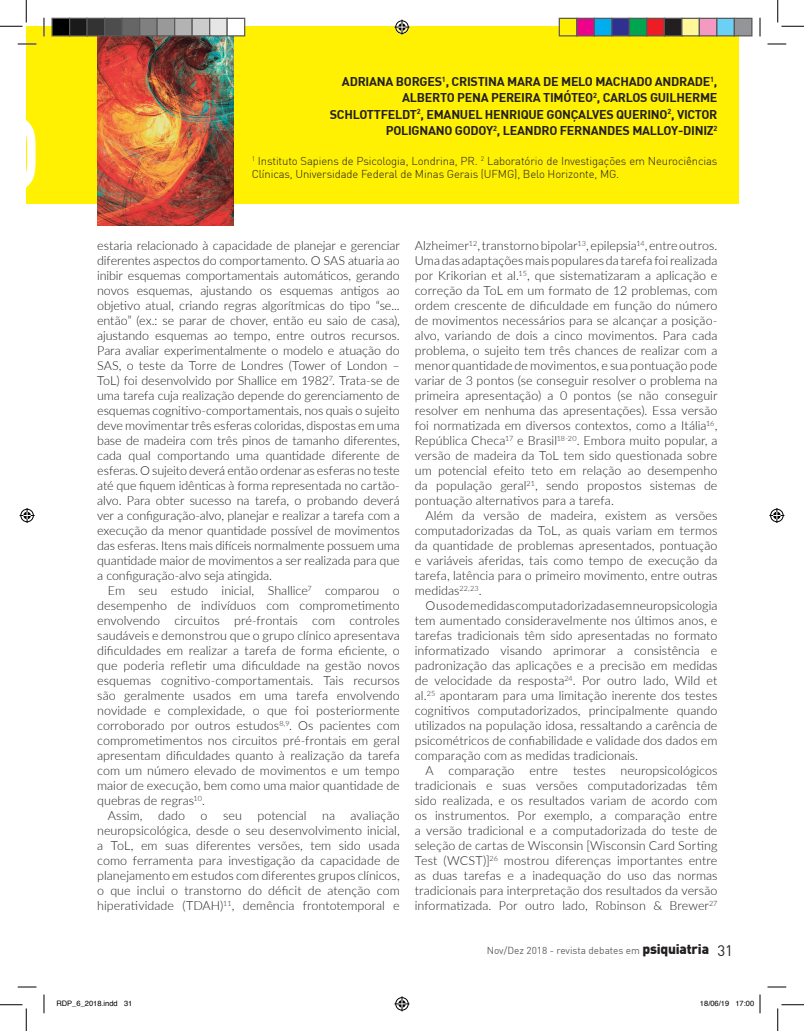
<style>
.page{position:relative;width:804px;height:1031px;background:#fff}
.page>*{position:absolute;margin:0;border:0;box-sizing:border-box;transform-origin:0 0}
.t1{font:110px "DIN";color:#fff}
.t2{font:300 12.5px/15px "Lato";color:#231f20;text-align:justify}
.t3{font:700 12.5px/16.2px "DIN";letter-spacing:-.02em;color:#231f20;text-align:right}
.t4{font:300 11.25px "DIN";letter-spacing:-.01em;color:#231f20}
.t5{font:10px "DIN";color:#616164}
.t6{font:7.5px "Helvetica";color:#000}
.s1{font-weight:900;font-size:13.75px;color:#231f20}
.s2{font-size:15px;color:#231f20}
</style>
<div class="page">
<div style="left:26px;top:26px;width:18px;height:178px;background:#fff101"></div>
<div style="left:44px;top:26px;width:694px;height:178px;background:#fff101"></div>
<img style="left:97px;top:36px;width:136px;height:190px">
<svg style="left:18px;top:43px;width:18px;height:2px"></svg>
<svg style="left:767px;top:43px;width:19px;height:2px"></svg>
<svg style="left:18px;top:986px;width:18px;height:1px"></svg>
<svg style="left:767px;top:986px;width:19px;height:1px"></svg>
<svg style="left:43px;top:18px;width:2px;height:18px"></svg>
<svg style="left:43px;top:994px;width:2px;height:19px"></svg>
<svg style="left:759px;top:18px;width:2px;height:18px"></svg>
<svg style="left:0;top:0;width:27px;height:27px"></svg>
<svg style="left:0;top:1004px;width:27px;height:26px"></svg>
<svg style="left:777px;top:0;width:27px;height:27px"></svg>
<svg style="left:777px;top:1004px;width:27px;height:26px"></svg>
<svg style="left:394px;top:20px;width:15px;height:15px"></svg>
<svg style="left:394px;top:996px;width:15px;height:15px"></svg>
<svg style="left:20px;top:508px;width:15px;height:15px"></svg>
<svg style="left:769px;top:508px;width:15px;height:15px"></svg>
<div style="left:52px;top:18px;width:18px;height:18px;background:#000"></div>
<div style="left:51px;top:18px;width:19px;height:18px;border:1px solid #595959"></div>
<div style="left:70px;top:18px;width:17px;height:18px;background:#1a1a1a"></div>
<div style="left:69px;top:18px;width:19px;height:18px;border:1px solid #595959"></div>
<div style="left:87px;top:18px;width:18px;height:18px;background:#333"></div>
<div style="left:86px;top:18px;width:19px;height:18px;border:1px solid #595959"></div>
<div style="left:105px;top:18px;width:17px;height:18px;background:#4d4d4d"></div>
<div style="left:104px;top:18px;width:19px;height:18px;border:1px solid #595959"></div>
<div style="left:122px;top:18px;width:18px;height:18px;background:#666"></div>
<div style="left:121px;top:18px;width:19px;height:18px;border:1px solid #595959"></div>
<div style="left:140px;top:18px;width:17px;height:18px;background:#808080"></div>
<div style="left:139px;top:18px;width:19px;height:18px;border:1px solid #595959"></div>
<div style="left:157px;top:18px;width:18px;height:18px;background:#999"></div>
<div style="left:156px;top:18px;width:19px;height:18px;border:1px solid #595959"></div>
<div style="left:175px;top:18px;width:17px;height:18px;background:#b3b3b3"></div>
<div style="left:174px;top:18px;width:19px;height:18px;border:1px solid #595959"></div>
<div style="left:192px;top:18px;width:18px;height:18px;background:#ccc"></div>
<div style="left:191px;top:18px;width:19px;height:18px;border:1px solid #595959"></div>
<div style="left:210px;top:18px;width:17px;height:18px;background:#e6e6e6"></div>
<div style="left:209px;top:18px;width:19px;height:18px;border:1px solid #595959"></div>
<div style="left:227px;top:18px;width:18px;height:18px;background:#fff"></div>
<div style="left:226px;top:18px;width:19px;height:18px;border:1px solid #595959"></div>
<div style="left:559px;top:18px;width:18px;height:18px;background:#fff101"></div>
<div style="left:558px;top:18px;width:19px;height:18px;border:1px solid #595959"></div>
<div style="left:577px;top:18px;width:17px;height:18px;background:#ed028c"></div>
<div style="left:576px;top:18px;width:19px;height:18px;border:1px solid #595959"></div>
<div style="left:594px;top:18px;width:18px;height:18px;background:#00aeef"></div>
<div style="left:593px;top:18px;width:19px;height:18px;border:1px solid #595959"></div>
<div style="left:612px;top:18px;width:17px;height:18px;background:#2e3092"></div>
<div style="left:611px;top:18px;width:19px;height:18px;border:1px solid #595959"></div>
<div style="left:629px;top:18px;width:18px;height:18px;background:#00a54f"></div>
<div style="left:628px;top:18px;width:19px;height:18px;border:1px solid #595959"></div>
<div style="left:647px;top:18px;width:17px;height:18px;background:#ee1d23"></div>
<div style="left:646px;top:18px;width:19px;height:18px;border:1px solid #595959"></div>
<div style="left:664px;top:18px;width:18px;height:18px;background:#231f20"></div>
<div style="left:663px;top:18px;width:19px;height:18px;border:1px solid #595959"></div>
<div style="left:682px;top:18px;width:17px;height:18px;background:#fff79a"></div>
<div style="left:681px;top:18px;width:19px;height:18px;border:1px solid #595959"></div>
<div style="left:699px;top:18px;width:18px;height:18px;background:#f499c2"></div>
<div style="left:698px;top:18px;width:19px;height:18px;border:1px solid #595959"></div>
<div style="left:717px;top:18px;width:17px;height:18px;background:#6bcff6"></div>
<div style="left:716px;top:18px;width:19px;height:18px;border:1px solid #595959"></div>
<div style="left:734px;top:18px;width:18px;height:18px;background:#939598"></div>
<div style="left:733px;top:18px;width:19px;height:18px;border:1px solid #595959"></div>
<svg style="left:759px;top:994px;width:2px;height:19px"></svg>
<h1 class="t1" style="left:-28px;top:104px;width:73px">O</h1>
<p class="t3" style="left:330px;top:74px;width:389px">ADRIANA BORGES<sup>1</sup>, CRISTINA MARA DE MELO MACHADO ANDRADE<sup>1</sup>, ALBERTO PENA PEREIRA TIMÓTEO<sup>2</sup>, CARLOS GUILHERME SCHLOTTFELDT<sup>2</sup>, EMANUEL HENRIQUE GONÇALVES QUERINO<sup>2</sup>, VICTOR POLIGNANO GODOY<sup>2</sup>, LEANDRO FERNANDES MALLOY-DINIZ<sup>2</sup></p>
<p class="t4" style="left:252px;top:156px;width:467px"><sup>1</sup> Instituto Sapiens de Psicologia, Londrina, PR. <sup>2</sup> Laboratório de Investigações em Neurociências</p>
<p class="t4" style="left:252px;top:168px;width:369px">Clínicas, Universidade Federal de Minas Gerais (UFMG), Belo Horizonte, MG.</p>
<p class="t2" style="left:97px;top:237px;width:304px">estaria relacionado à capacidade de planejar e gerenciar diferentes aspectos do comportamento. O SAS atuaria ao inibir esquemas comportamentais automáticos, gerando novos esquemas, ajustando os esquemas antigos ao objetivo atual, criando regras algorítmicas do tipo “se... então” (ex.: se parar de chover, então eu saio de casa), ajustando esquemas ao tempo, entre outros recursos.<br>Para avaliar experimentalmente o modelo e atuação do SAS, o teste da Torre de Londres (Tower of London – ToL) foi desenvolvido por Shallice em 1982<sup>7</sup>. Trata-se de uma tarefa cuja realização depende do gerenciamento de esquemas cognitivo-comportamentais, nos quais o sujeito deve movimentar três esferas coloridas, dispostas em uma base de madeira com três pinos de tamanho diferentes, cada qual comportando uma quantidade diferente de esferas. O sujeito deverá então ordenar as esferas no teste até que fiquem idênticas à forma representada no cartão&shy;alvo. Para obter sucesso na tarefa, o probando deverá ver a configuração-alvo, planejar e realizar a tarefa com a execução da menor quantidade possível de movimentos das esferas. Itens mais difíceis normalmente possuem uma quantidade maior de movimentos a ser realizada para que a configuração-alvo seja atingida.</p>
<p class="t2" style="left:97px;top:582px;width:304px;text-indent:11px">Em seu estudo inicial, Shallice<sup>7</sup> comparou o desempenho de indivíduos com comprometimento envolvendo circuitos pré-frontais com controles saudáveis e demonstrou que o grupo clínico apresentava dificuldades em realizar a tarefa de forma eficiente, o que poderia refletir uma dificuldade na gestão novos esquemas cognitivo-comportamentais. Tais recursos são geralmente usados em uma tarefa envolvendo novidade e complexidade, o que foi posteriormente corroborado por outros estudos<sup>8,9</sup>. Os pacientes com comprometimentos nos circuitos pré-frontais em geral apresentam dificuldades quanto à realização da tarefa com um número elevado de movimentos e um tempo maior de execução, bem como uma maior quantidade de quebras de regras<sup>10</sup>.</p>
<p class="t2" style="left:97px;top:807px;width:304px;text-indent:11px">Assim, dado o seu potencial na avaliação neuropsicológica, desde o seu desenvolvimento inicial, a ToL, em suas diferentes versões, tem sido usada como ferramenta para investigação da capacidade de planejamento em estudos com diferentes grupos clínicos, o que inclui o transtorno do déficit de atenção com hiperatividade (TDAH)<sup>11</sup>, demência frontotemporal e</p>
<p class="t2" style="left:415px;top:237px;width:304px">Alzheimer<sup>12</sup>, transtorno bipolar<sup>13</sup>, epilepsia<sup>14</sup>, entre outros.<br>Uma das adaptações mais populares da tarefa foi realizada por Krikorian et al.<sup>15</sup>, que sistematizaram a aplicação e correção da ToL em um formato de 12 problemas, com ordem crescente de dificuldade em função do número de movimentos necessários para se alcançar a posição&shy;alvo, variando de dois a cinco movimentos. Para cada problema, o sujeito tem três chances de realizar com a menor quantidade de movimentos, e sua pontuação pode variar de 3 pontos (se conseguir resolver o problema na primeira apresentação) a 0 pontos (se não conseguir resolver em nenhuma das apresentações). Essa versão foi normatizada em diversos contextos, como a Itália<sup>16</sup>, República Checa<sup>17</sup> e Brasil<sup>18-20</sup>. Embora muito popular, a versão de madeira da ToL tem sido questionada sobre um potencial efeito teto em relação ao desempenho da população geral<sup>21</sup>, sendo propostos sistemas de pontuação alternativos para a tarefa.</p>
<p class="t2" style="left:415px;top:507px;width:304px;text-indent:11px">Além da versão de madeira, existem as versões computadorizadas da ToL, as quais variam em termos da quantidade de problemas apresentados, pontuação e variáveis aferidas, tais como tempo de execução da tarefa, latência para o primeiro movimento, entre outras medidas<sup>22,23</sup>.</p>
<p class="t2" style="left:415px;top:597px;width:304px;text-indent:11px">O uso de medidas computadorizadas em neuropsicologia tem aumentado consideravelmente nos últimos anos, e tarefas tradicionais têm sido apresentadas no formato informatizado visando aprimorar a consistência e padronização das aplicações e a precisão em medidas de velocidade da resposta<sup>24</sup>. Por outro lado, Wild et al.<sup>25</sup> apontaram para uma limitação inerente dos testes cognitivos computadorizados, principalmente quando utilizados na população idosa, ressaltando a carência de psicométricos de confiabilidade e validade dos dados em comparação com as medidas tradicionais.</p>
<p class="t2" style="left:415px;top:762px;width:304px;text-indent:11px">A comparação entre testes neuropsicológicos tradicionais e suas versões computadorizadas têm sido realizada, e os resultados variam de acordo com os instrumentos. Por exemplo, a comparação entre a versão tradicional e a computadorizada do teste de seleção de cartas de Wisconsin [Wisconsin Card Sorting Test (WCST)]<sup>26</sup> mostrou diferenças importantes entre as duas tarefas e a inadequação do uso das normas tradicionais para interpretação dos resultados da versão informatizada. Por outro lado, Robinson &amp; Brewer<sup>27</sup></p>
<p class="t5" style="left:487px;top:945px;width:248px">Nov/Dez 2018 - revista debates em <span class="s1">psiquiatria</span> <span class="s2">31</span></p>
<p class="t6" style="left:56px;top:997px;width:77px">RDP_6_2018.indd 31</p>
<p class="t6" style="left:700px;top:997px;width:56px">18/06/19 17:00</p>
</div>
